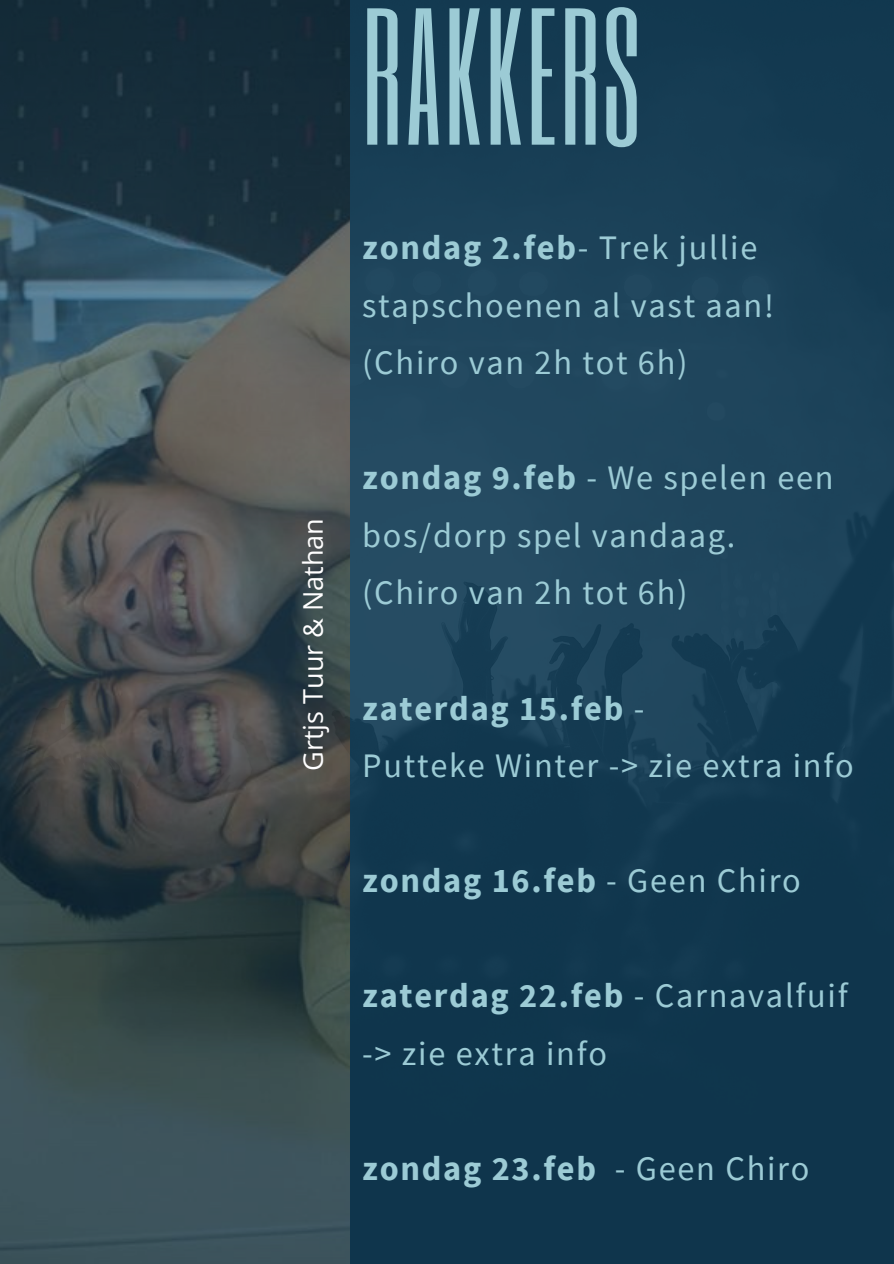
<style>
.page{position:relative;width:894px;height:1264px;background:#fff}
.page>*{position:absolute;margin:0;border:0;box-sizing:border-box;transform-origin:0 0}
.t1{font:161.55px "Six Caps";letter-spacing:.02em;color:#9ccbd5}
.t2{font:34.35px/57.6px "Source Sans Pro";letter-spacing:.05em;color:#9ccbd5}
.t3{font:700 34.35px "Source Sans Pro";letter-spacing:.05em;color:#9ccbd5}
.t4{font:27px "Open Sans";color:#fff}
.s1{font-weight:700}
.s2{font-weight:400}
</style>
<div class="page">
<img style="left:349px;top:0;width:544px;height:1263px">
<img style="left:0;top:0;width:349px;height:1263px">
<h1 class="t1" style="left:362px;top:-34px;width:278px">RAKKERS</h1>
<p class="t2" style="left:362px;top:218px;width:413px"><span class="s1">zondag 2.feb</span>- Trek jullie stapschoenen al vast aan! (Chiro van 2h tot 6h)</p>
<p class="t4" style="left:294px;top:770px;width:254px;rotate:-90deg">Grtjs Tuur &amp; Nathan</p>
<p class="t2" style="left:362px;top:448px;width:473px"><span class="s1">zondag 9.feb</span> - We spelen een bos/dorp spel vandaag. (Chiro van 2h tot 6h)</p>
<p class="t2" style="left:362px;top:678px;width:493px"><span class="s1">zaterdag 15.feb</span> -<br>Putteke Winter -&gt; zie extra info</p>
<p class="t3" style="left:362px;top:858px;width:440px">zondag 16.feb <span class="s2">- Geen Chiro</span></p>
<p class="t2" style="left:362px;top:966px;width:487px"><span class="s1">zaterdag 22.feb</span> - Carnavalfuif -&gt; zie extra info</p>
<p class="t3" style="left:362px;top:1146px;width:448px">zondag 23.feb <span class="s2">- Geen Chiro</span></p>
</div>
